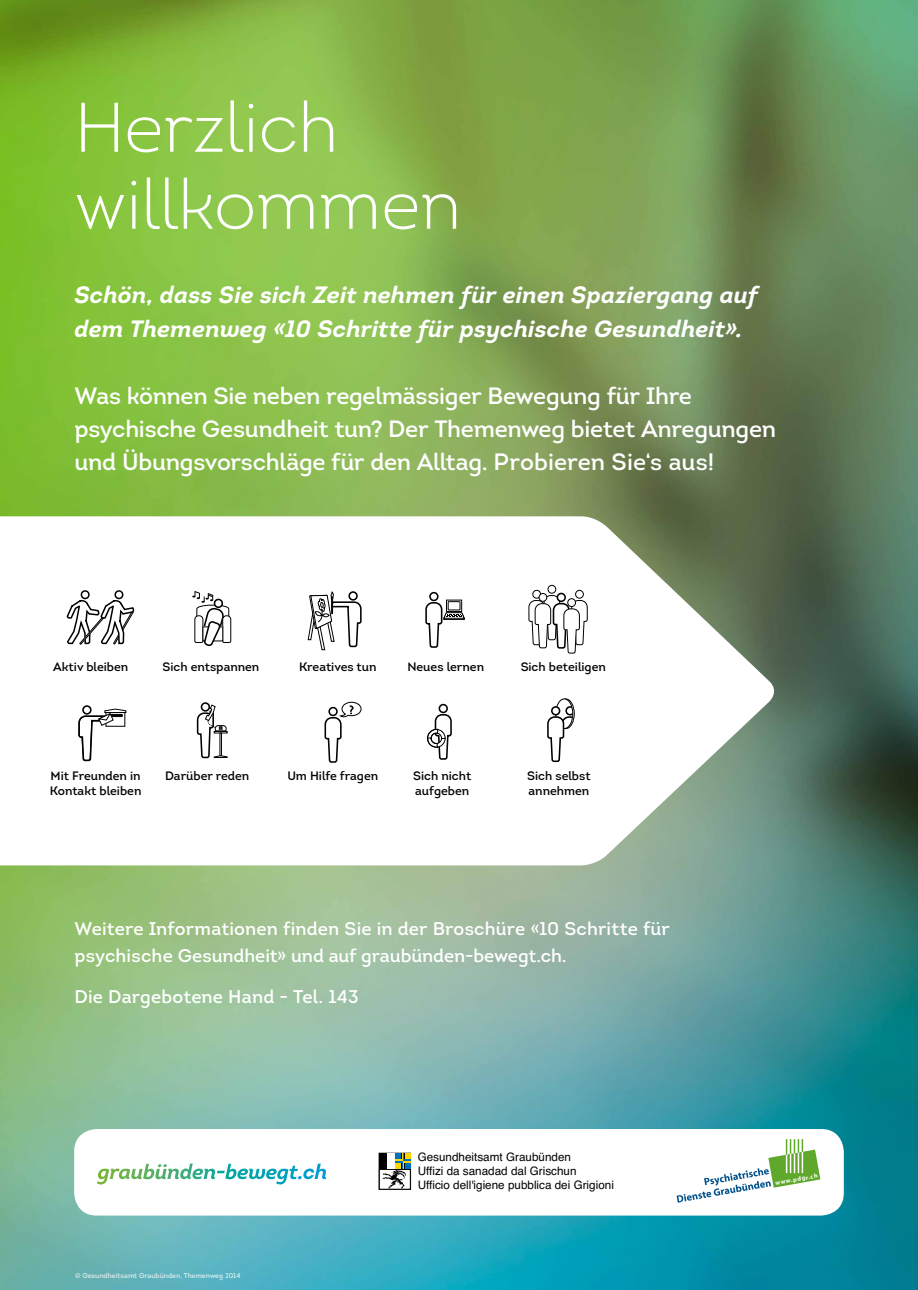
<style>
.page{position:relative;width:918px;height:1290px;background:#fff}
.page>*{position:absolute;margin:0;border:0;box-sizing:border-box;transform-origin:0 0}
.t1{font:300 70px/77px "Intro";color:#fff}
.t2{font:23.62px/33.2px "Intro";letter-spacing:-.01em;color:#fff}
.t3{font:italic 700 23.62px/34.1px "Intro";letter-spacing:.005em;color:#fff}
.t4{font:18.38px/26.2px "Intro";letter-spacing:.005em;color:#fff}
.t5{font:12.25px/15.8px "Intro";color:#000}
.t6{font:11.72px/14px "Helvetica";color:#000}
.t7{font:7px "Intro";color:#fff}
.t8{font:700 6.21px "Myriad";color:#fff}
</style>
<div class="page">
<img style="left:0;top:0;width:918px;height:1290px">
<div style="left:74px;top:1129px;width:770px;height:86px;background:#fff;border-radius:23px"></div>
<svg style="left:110px;top:1163px;width:216px;height:17px"></svg>
<svg style="left:379px;top:1153px;width:32px;height:37px"></svg>
<svg style="left:676px;top:1139px;width:144px;height:63px"></svg>
<svg style="left:0;top:516px;width:780px;height:349px"></svg>
<div style="left:51px;top:570px;width:97px;height:97px;background:#fff;border-radius:20px"></div>
<svg style="left:66px;top:590px;width:69px;height:55px"></svg>
<div style="left:163px;top:570px;width:97px;height:97px;background:#fff;border-radius:20px"></div>
<svg style="left:192px;top:591px;width:40px;height:55px"></svg>
<div style="left:286px;top:570px;width:97px;height:97px;background:#fff;border-radius:20px"></div>
<svg style="left:307px;top:591px;width:55px;height:59px"></svg>
<div style="left:395px;top:570px;width:97px;height:97px;background:#fff;border-radius:20px"></div>
<div style="left:429px;top:592px;width:9px;height:9px;border:2px solid #000;border-radius:50%"></div>
<svg style="left:425px;top:599px;width:40px;height:49px"></svg>
<div style="left:510px;top:570px;width:97px;height:98px;background:#fff;border-radius:20px"></div>
<div style="left:575px;top:590px;width:9px;height:8px;border:1px solid #000;border-radius:50%"></div>
<div style="left:547px;top:585px;width:9px;height:9px;border:1px solid #000;border-radius:50%"></div>
<div style="left:532px;top:590px;width:9px;height:8px;border:1px solid #000;border-radius:50%"></div>
<div style="left:556px;top:593px;width:10px;height:9px;border:2px solid #000;border-radius:50%"></div>
<div style="left:538px;top:593px;width:9px;height:9px;border:1px solid #000;border-radius:50%"></div>
<svg style="left:528px;top:595px;width:60px;height:59px"></svg>
<div style="left:51px;top:683px;width:97px;height:97px;background:#fff;border-radius:20px"></div>
<svg style="left:78px;top:705px;width:48px;height:57px"></svg>
<div style="left:163px;top:683px;width:97px;height:97px;background:#fff;border-radius:20px"></div>
<svg style="left:196px;top:702px;width:32px;height:57px"></svg>
<div style="left:288px;top:683px;width:98px;height:97px;background:#fff;border-radius:20px"></div>
<svg style="left:324px;top:701px;width:38px;height:62px"></svg>
<div style="left:395px;top:683px;width:97px;height:97px;background:#fff;border-radius:20px"></div>
<div style="left:438px;top:704px;width:10px;height:9px;border:2px solid #000;border-radius:50%"></div>
<svg style="left:427px;top:713px;width:25px;height:47px"></svg>
<div style="left:510px;top:683px;width:97px;height:97px;background:#fff;border-radius:20px"></div>
<div style="left:557px;top:698px;width:17px;height:31px;border:1px solid #000;border-radius:50%"></div>
<svg style="left:556px;top:699px;width:17px;height:29px"></svg>
<div style="left:555px;top:698px;width:18px;height:31px;border:1px solid #000;border-radius:50%"></div>
<svg style="left:547px;top:706px;width:26px;height:57px"></svg>
<h1 class="t1" style="left:74px;top:89px;width:388px">Herzlich willkommen</h1>
<h2 class="t3" style="left:74px;top:277px;width:685px">Schön, dass Sie sich Zeit nehmen für einen Spaziergang auf dem Themenweg «10 Schritte für psychische Gesundheit».</h2>
<h2 class="t2" style="left:74px;top:379px;width:703px">Was können Sie neben regelmässiger Bewegung für Ihre psychische Gesundheit tun? Der Themenweg bietet Anregungen und Übungsvorschläge für den Alltag. Probieren Sie‘s aus!</h2>
<p class="t5" style="left:407px;top:659px;width:78px">Neues lernen</p>
<p class="t5" style="left:162px;top:659px;width:98px">Sich entspannen</p>
<p class="t5" style="left:53px;top:659px;width:77px">Aktiv bleiben</p>
<p class="t5" style="left:521px;top:659px;width:87px">Sich beteiligen</p>
<p class="t5" style="left:299px;top:659px;width:79px">Kreatives tun</p>
<p class="t5" style="left:51px;top:767px;width:92px">Mit Freunden in</p>
<p class="t5" style="left:165px;top:767px;width:86px">Darüber reden</p>
<p class="t5" style="left:50px;top:783px;width:93px">Kontakt bleiben</p>
<p class="t5" style="left:287px;top:767px;width:92px">Um Hilfe fragen</p>
<p class="t5" style="left:413px;top:767px;width:60px">Sich nicht aufgeben</p>
<p class="t5" style="left:527px;top:767px;width:65px">Sich selbst annehmen</p>
<h3 class="t4" style="left:74px;top:916px;width:597px">Weitere Informationen finden Sie in der Broschüre «10 Schritte für psychische Gesundheit» und auf graubünden-bewegt.ch.</h3>
<h3 class="t4" style="left:74px;top:983px;width:286px">Die Dargebotene Hand - Tel. 143</h3>
<p class="t7" style="left:75px;top:1271px;width:167px">© Gesundheitsamt Graubünden, Themenweg 2014</p>
<p class="t6" style="left:418px;top:1150px;width:198px">Gesundheitsamt Graubünden<br>Uffizi da sanadad dal Grischun<br>Ufficio dell'igiene pubblica dei Grigioni</p>
<p class="t8" style="left:775px;top:1180px;width:44px;rotate:-10deg">www.pdgr.ch</p>
</div>
